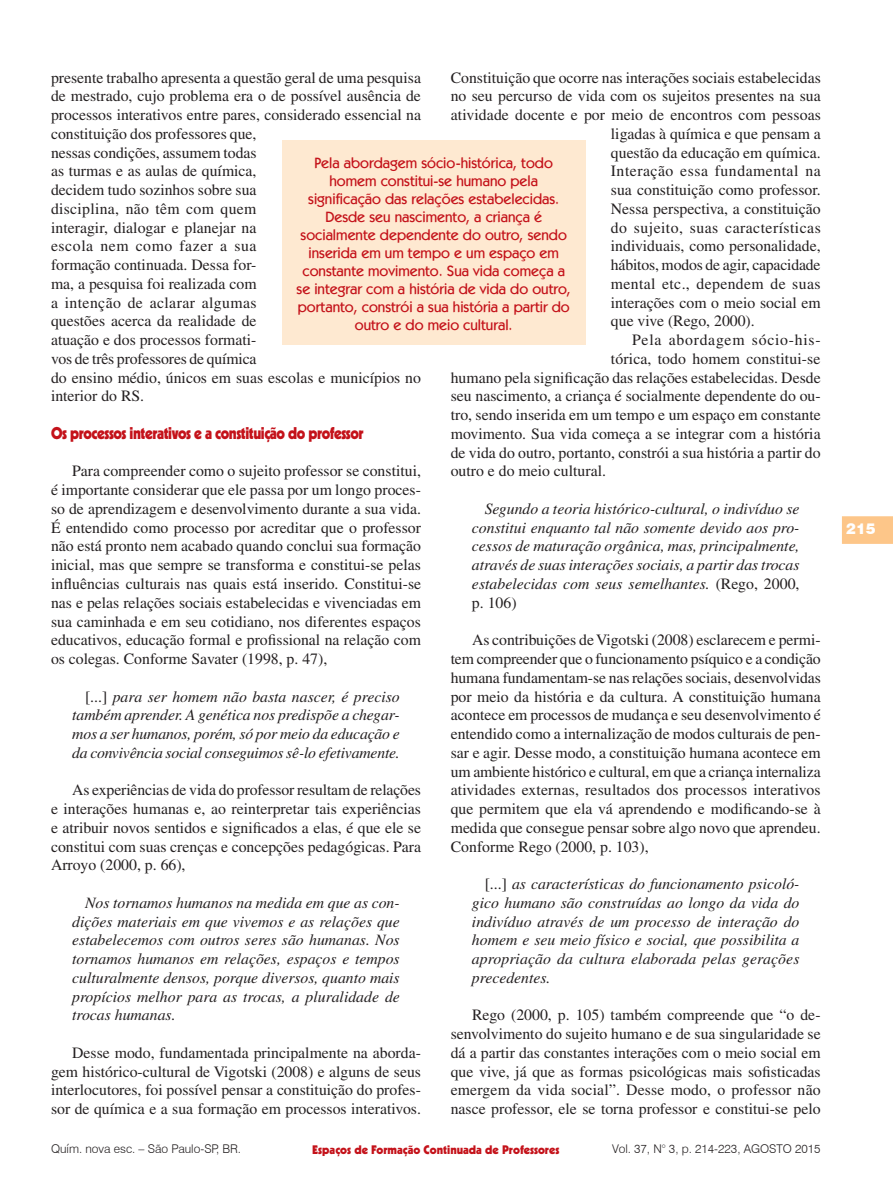
<style>
.page{position:relative;width:893px;height:1191px;background:#fff}
.page>*{position:absolute;margin:0;border:0;box-sizing:border-box;transform-origin:0 0}
.Seção{font:900 16.5px "Kabel";letter-spacing:-.03em;color:#c4121a;scale:.9 1}
.t1{font:15.75px/18.8px "Times";color:#231f20;text-align:justify}
.Citacao{font:italic 15.75px/18.8px "Times";color:#231f20;text-align:justify}
.t2{font:15.75px "Times";letter-spacing:.03em;color:#231f20}
.t3{font:15.75px "Times";letter-spacing:.025em;color:#231f20}
.t4{font:15.75px "Times";letter-spacing:.045em;color:#231f20}
.Olho{font:500 15px/18px "Kabel IT Cby BT";color:#c4121a;text-align:center}
.t5{font:900 15px "Swiss 721 BT";color:#fff}
.t6{font:300 12px "Swiss 721 BT";color:#231f20}
.t7{font:900 12px "Kabel";color:#c4121a}
.s1{font-style:normal}
</style>
<div class="page">
<svg style="left:842px;top:516px;width:51px;height:28px"></svg>
<div style="left:282px;top:141px;width:303px;height:204px;background:#fee9d1"></div>
<p class="t1" style="left:51px;top:68px;width:371px;text-align:left">presente trabalho apresenta a questão geral de uma pesquisa de mestrado, cujo problema era o de possível ausência de processos interativos entre pares, considerado essencial na constituição dos professores que,<br>nessas condições, assumem todas<br>as turmas e as aulas de química,<br>decidem tudo sozinhos sobre sua<br>disciplina, não têm com quem<br>interagir, dialogar e planejar na<br>escola nem como fazer a sua<br>formação continuada. Dessa for-<br>ma, a pesquisa foi realizada com<br>a intenção de aclarar algumas<br>questões acerca da realidade de<br>atuação e dos processos formati-<br>vos de três professores de química<br>do ensino médio, únicos em suas escolas e municípios no interior do RS.</p>
<p class="Seção" style="left:51px;top:422px;width:349px">Os processos interativos e a constituição do professor</p>
<p class="t1" style="left:51px;top:462px;width:372px;text-indent:21px">Para compreender como o sujeito professor se constitui, é importante considerar que ele passa por um longo proces&shy;so de aprendizagem e desenvolvimento durante a sua vida.<br>É entendido como processo por acreditar que o professor não está pronto nem acabado quando conclui sua formação inicial, mas que sempre se transforma e constitui-se pelas influências culturais nas quais está inserido. Constitui-se nas e pelas relações sociais estabelecidas e vivenciadas em sua caminhada e em seu cotidiano, nos diferentes espaços educativos, educação formal e profissional na relação com os colegas. Conforme Savater (1998, p. 47),</p>
<p class="Citacao" style="left:72px;top:687px;width:329px;text-indent:13px"><span class="s1">[...]</span> para ser homem não basta nascer, é preciso também aprender. A genética nos predispõe a chegar&shy;mos a ser humanos, porém, só por meio da educação e da convivência social conseguimos sê-lo efetivamente.</p>
<p class="t1" style="left:51px;top:780px;width:372px;text-indent:21px">As experiências de vida do professor resultam de relações e interações humanas e, ao reinterpretar tais experiências e atribuir novos sentidos e significados a elas, é que ele se constitui com suas crenças e concepções pedagógicas. Para Arroyo (2000, p. 66),</p>
<p class="Citacao" style="left:72px;top:893px;width:329px;text-indent:13px">Nos tornamos humanos na medida em que as con&shy;dições materiais em que vivemos e as relações que estabelecemos com outros seres são humanas. Nos tornamos humanos em relações, espaços e tempos culturalmente densos, porque diversos, quanto mais propícios melhor para as trocas, a pluralidade de trocas humanas.</p>
<p class="t1" style="left:51px;top:1043px;width:371px;text-indent:21px">Desse modo, fundamentada principalmente na aborda&shy;gem histórico-cultural de Vigotski (2008) e alguns de seus interlocutores, foi possível pensar a constituição do profes&shy;sor de química e a sua formação em processos interativos.</p>
<p class="t1" style="left:451px;top:68px;width:372px">Constituição que ocorre nas interações sociais estabelecidas</p>
<p class="t1" style="left:451px;top:87px;width:371px">no seu percurso de vida com os sujeitos presentes na sua</p>
<p class="t1" style="left:451px;top:105px;width:372px">atividade docente e por meio de encontros com pessoas</p>
<p class="t1" style="left:611px;top:124px;width:211px">ligadas à química e que pensam a</p>
<p class="t1" style="left:611px;top:143px;width:211px">questão da educação em química.</p>
<p class="t2" style="left:611px;top:162px;width:211px">Interação essa fundamental na</p>
<p class="t1" style="left:611px;top:180px;width:211px">sua constituição como professor.</p>
<p class="t1" style="left:611px;top:199px;width:211px">Nessa perspectiva, a constituição</p>
<p class="t2" style="left:611px;top:218px;width:211px">do sujeito, suas características</p>
<p class="t1" style="left:611px;top:237px;width:211px">individuais, como personalidade,</p>
<p class="t1" style="left:611px;top:255px;width:211px">hábitos, modos de agir, capacidade</p>
<p class="t3" style="left:611px;top:275px;width:211px">mental etc., dependem de suas</p>
<p class="t1" style="left:611px;top:293px;width:211px">interações com o meio social em</p>
<p class="t1" style="left:611px;top:312px;width:145px">que vive (Rego, 2000).</p>
<p class="t4" style="left:632px;top:331px;width:190px">Pela abordagem sócio-his-</p>
<p class="t1" style="left:611px;top:349px;width:211px">tórica, todo homem constitui-se</p>
<p class="t1" style="left:451px;top:368px;width:371px">humano pela significação das relações estabelecidas. Desde</p>
<p class="t1" style="left:451px;top:387px;width:371px">seu nascimento, a criança é socialmente dependente do ou-</p>
<p class="t1" style="left:451px;top:405px;width:371px">tro, sendo inserida em um tempo e um espaço em constante</p>
<p class="t1" style="left:451px;top:424px;width:371px">movimento. Sua vida começa a se integrar com a história</p>
<p class="t1" style="left:451px;top:443px;width:371px">de vida do outro, portanto, constrói a sua história a partir do</p>
<p class="t1" style="left:451px;top:462px;width:157px">outro e do meio cultural.</p>
<p class="Citacao" style="left:472px;top:499px;width:329px;text-indent:13px">Segundo a teoria histórico-cultural, o indivíduo se constitui enquanto tal não somente devido aos pro&shy;cessos de maturação orgânica, mas, principalmente, através de suas interações sociais, a partir das trocas estabelecidas com seus semelhantes. <span class="s1">(Rego, 2000, p. 106)</span></p>
<p class="t1" style="left:451px;top:630px;width:372px;text-indent:21px">As contribuições de Vigotski (2008) esclarecem e permi&shy;tem compreender que o funcionamento psíquico e a condição humana fundamentam-se nas relações sociais, desenvolvidas por meio da história e da cultura. A constituição humana acontece em processos de mudança e seu desenvolvimento é entendido como a internalização de modos culturais de pen&shy;sar e agir. Desse modo, a constituição humana acontece em um ambiente histórico e cultural, em que a criança internaliza atividades externas, resultados dos processos interativos que permitem que ela vá aprendendo e modificando-se à medida que consegue pensar sobre algo novo que aprendeu.<br>Conforme Rego (2000, p. 103),</p>
<p class="Citacao" style="left:472px;top:874px;width:329px;text-indent:13px"><span class="s1">[...]</span> as características do funcionamento psicoló&shy;gico humano são construídas ao longo da vida do indivíduo através de um processo de interação do homem e seu meio físico e social, que possibilita a apropriação da cultura elaborada pelas gerações precedentes.</p>
<p class="t1" style="left:451px;top:1005px;width:371px;text-indent:21px">Rego (2000, p. 105) também compreende que “o de&shy;senvolvimento do sujeito humano e de sua singularidade se dá a partir das constantes interações com o meio social em que vive, já que as formas psicológicas mais sofisticadas emergem da vida social”. Desse modo, o professor não nasce professor, ele se torna professor e constitui-se pelo</p>
<p class="Olho" style="left:297px;top:153px;width:276px">Pela abordagem sócio-histórica, todo homem constitui-se humano pela significação das relações estabelecidas.<br>Desde seu nascimento, a criança é socialmente dependente do outro, sendo inserida em um tempo e um espaço em constante movimento. Sua vida começa a se integrar com a história de vida do outro, portanto, constrói a sua história a partir do outro e do meio cultural.</p>
<p class="t6" style="left:51px;top:1141px;width:192px">Quím. nova esc. – São Paulo-SP, BR.</p>
<p class="t6" style="left:612px;top:1141px;width:210px">Vol. 37, N° 3, p. 214-223, AGOSTO 2015</p>
<p class="t7" style="left:312px;top:1141px;width:249px">Espaços de Formação Continuada de Professores</p>
<p class="t5" style="left:846px;top:519px;width:31px">215</p>
</div>
